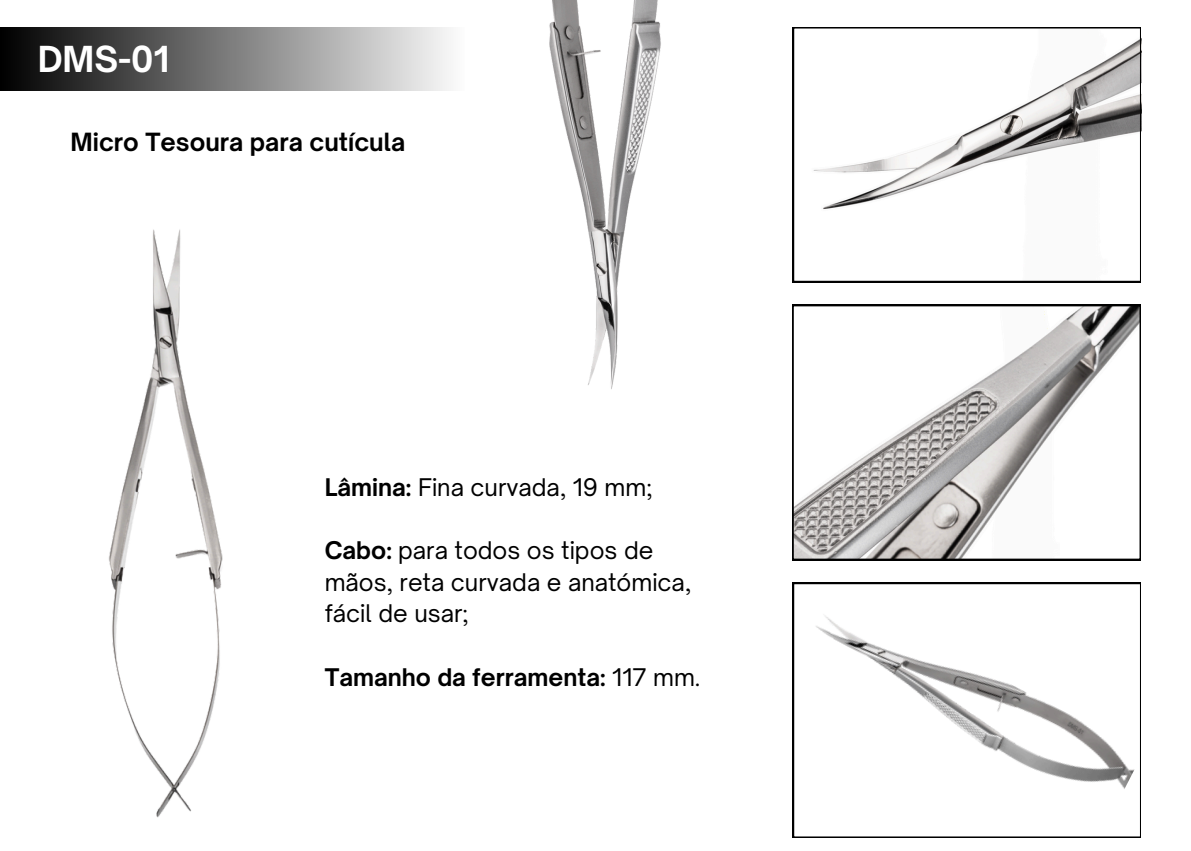
<style>
.page{position:relative;width:1191px;height:851px;background:#fff}
.page>*{position:absolute;margin:0;border:0;box-sizing:border-box;transform-origin:0 0}
.t1{font:700 34.2px "Open Sauce One";color:#fff}
.t2{font:700 24px "Open Sauce One";color:#000}
.t3{font:23.2px/31.6px "Open Sauce One";color:#000}
.t4{font:700 23.2px "Open Sauce One";color:#000}
.s1{font-weight:700}
.s2{font-weight:400}
</style>
<div class="page">
<img style="left:792px;top:560px;width:349px;height:278px">
<svg style="left:793px;top:582px;width:348px;height:255px"></svg>
<svg style="left:792px;top:305px;width:348px;height:255px"></svg>
<svg style="left:793px;top:27px;width:348px;height:255px"></svg>
<div style="left:0;top:27px;width:465px;height:63px;background:linear-gradient(to right,#000,#fdfdfd)"></div>
<img style="left:108px;top:229px;width:115px;height:589px">
<img style="left:549px;top:0;width:112px;height:389px">
<p class="t1" style="left:38px;top:38px;width:133px">DMS-01</p>
<p class="t2" style="left:71px;top:127px;width:336px">Micro Tesoura para cutícula</p>
<p class="t3" style="left:325px;top:471px;width:330px"><span class="s1">Lâmina:</span> Fina curvada, 19 mm;</p>
<p class="t3" style="left:325px;top:534px;width:368px"><span class="s1">Cabo:</span> para todos os tipos de mãos, reta curvada e anatómica, fácil de usar;</p>
<p class="t4" style="left:325px;top:662px;width:377px">Tamanho da ferramenta: <span class="s2">117 mm.</span></p>
</div>
